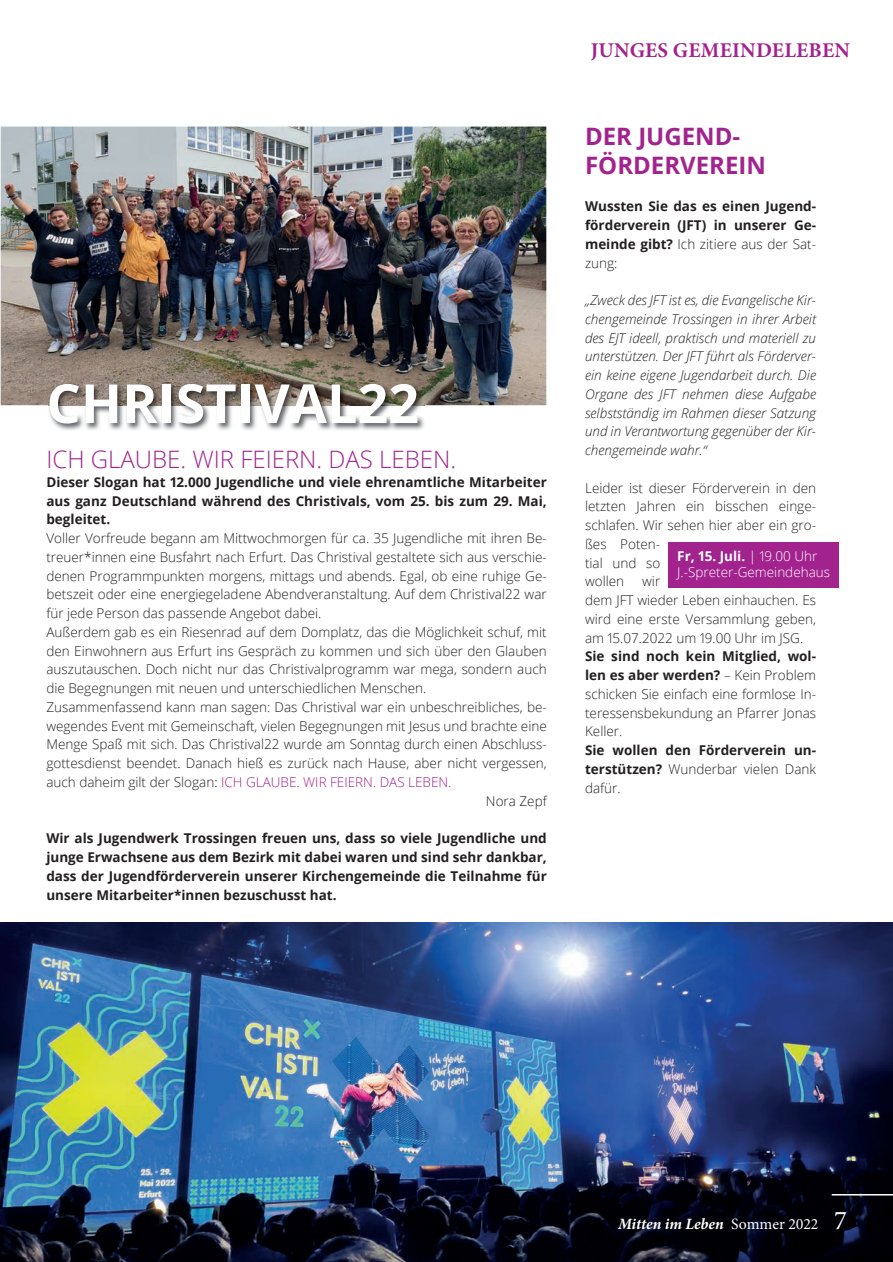
<style>
.page{position:relative;width:893px;height:1262px;background:#fff}
.page>*{position:absolute;margin:0;border:0;box-sizing:border-box;transform-origin:0 0}
.t1{font:700 54px "Open Sans";color:#fff}
.t2{font:300 24px "Open Sans";color:#a2238e}
.t3{font:700 24px/28.8px "Open Sans";color:#a2238e}
.t4{font:700 21px "Minion Pro";letter-spacing:.01em;color:#a2238e}
.t5{font:italic 700 15.75px "Minion Pro";letter-spacing:-.005em;color:#fff}
.t6{font:300 13.5px/18.8px "Open Sans";color:#231f20}
.t7{font:700 13.5px/18.8px "Open Sans";color:#231f20;text-align:justify}
.t8{font:italic 300 13.5px/18.8px "Open Sans";color:#231f20;text-align:justify}
.t9{font:300 13.5px "Open Sans";color:#a2238e}
.t10{font:300 13.5px/16.5px "Open Sans";color:#fff}
.s1{color:#231f20}
.s2{font-weight:300}
.s3{font-weight:700}
.s4{font-weight:400;font-style:normal}
.s5{font-weight:400;font-style:normal;font-size:27px}
</style>
<div class="page">
<img style="left:1px;top:127px;width:545px;height:278px">
<img style="left:48px;top:382px;width:377px;height:48px">
<img style="left:0;top:923px;width:893px;height:339px">
<hr style="left:832px;top:1194px;width:61px;height:1px;background:#fff">
<div style="left:669px;top:542px;width:170px;height:46px;background:#a2238e"></div>
<h1 class="t1" style="left:46px;top:365px;width:374px">CHRISTIVAL22</h1>
<h2 class="t2" style="left:46px;top:443px;width:411px">ICH GLAUBE. WIR FEIERN. DAS LEBEN.</h2>
<p class="t7" style="left:46px;top:472px;width:502px">Dieser Slogan hat 12.000 Jugendliche und viele ehrenamtliche Mitarbeiter aus ganz Deutschland während des Christivals, vom 25. bis zum 29. Mai, begleitet.</p>
<p class="t6" style="left:46px;top:528px;width:502px">Voller Vorfreude begann am Mittwochmorgen für ca. 35 Jugendliche mit ihren Be-</p>
<p class="t6" style="left:46px;top:547px;width:502px">treuer*innen eine Busfahrt nach Erfurt. Das Christival gestaltete sich aus verschie-</p>
<p class="t6" style="left:46px;top:566px;width:502px">denen Programmpunkten morgens, mittags und abends. Egal, ob eine ruhige Ge-</p>
<p class="t6" style="left:46px;top:585px;width:502px">betszeit oder eine energiegeladene Abendveranstaltung. Auf dem Christival22 war</p>
<p class="t6" style="left:46px;top:603px;width:276px">für jede Person das passende Angebot dabei.</p>
<p class="t6" style="left:46px;top:622px;width:502px">Außerdem gab es ein Riesenrad auf dem Domplatz, das die Möglichkeit schuf, mit</p>
<p class="t6" style="left:46px;top:641px;width:502px">den Einwohnern aus Erfurt ins Gespräch zu kommen und sich über den Glauben</p>
<p class="t6" style="left:46px;top:660px;width:502px">auszutauschen. Doch nicht nur das Christivalprogramm war mega, sondern auch</p>
<p class="t6" style="left:46px;top:678px;width:381px">die Begegnungen mit neuen und unterschiedlichen Menschen.</p>
<p class="t6" style="left:46px;top:697px;width:502px">Zusammenfassend kann man sagen: Das Christival war ein unbeschreibliches, be-</p>
<p class="t6" style="left:46px;top:716px;width:502px">wegendes Event mit Gemeinschaft, vielen Begegnungen mit Jesus und brachte eine</p>
<p class="t6" style="left:46px;top:735px;width:502px">Menge Spaß mit sich. Das Christival22 wurde am Sonntag durch einen Abschluss-</p>
<p class="t6" style="left:46px;top:753px;width:502px">gottesdienst beendet. Danach hieß es zurück nach Hause, aber nicht vergessen,</p>
<p class="t9" style="left:46px;top:773px;width:407px"><span class="s1">auch daheim gilt der Slogan:</span> ICH GLAUBE. WIR FEIERN. DAS LEBEN.</p>
<p class="t6" style="left:486px;top:791px;width:62px">Nora Zepf</p>
<p class="t7" style="left:46px;top:828px;width:502px">Wir als Jugendwerk Trossingen freuen uns, dass so viele Jugendliche und junge Erwachsene aus dem Bezirk mit dabei waren und sind sehr dankbar, dass der Jugendförderverein unserer Kirchengemeinde die Teilnahme für unsere Mitarbeiter*innen bezuschusst hat.</p>
<h3 class="t4" style="left:591px;top:35px;width:261px">JUNGES GEMEINDELEBEN</h3>
<h2 class="t3" style="left:585px;top:121px;width:182px">DER JUGEND-<br>FÖRDERVEREIN</h2>
<p class="t7" style="left:585px;top:197px;width:233px">Wussten Sie das es einen Jugend&shy;förderverein (JFT) in unserer Ge&shy;meinde gibt? <span class="s2">Ich zitiere aus der Sat&shy;zung:</span></p>
<p class="t8" style="left:585px;top:290px;width:233px">„Zweck des JFT ist es, die Evangelische Kir&shy;chengemeinde Trossingen in ihrer Arbeit des EJT ideell, praktisch und materiell zu unterstützen. Der JFT führt als Förderver&shy;ein keine eigene Jugendarbeit durch. Die Organe des JFT nehmen diese Aufgabe selbstständig im Rahmen dieser Satzung und in Verantwortung gegenüber der Kir&shy;chengemeinde wahr.“</p>
<p class="t6" style="left:585px;top:478px;width:233px">Leider ist dieser Förderverein in den letzten Jahren ein bisschen einge&shy;schlafen. Wir sehen hier aber ein gro&shy;ßes Poten-<br>tial und so<br>wollen</p>
<p class="t10" style="left:677px;top:547px;width:154px"><span class="s3">Fr, 15. Juli.</span> | 19.00 Uhr<br>J.-Spreter-Gemeindehaus</p>
<p class="t6" style="left:585px;top:572px;width:233px;text-indent:57px">wir<br>dem JFT wieder Leben einhauchen. Es wird eine erste Versammlung geben, am 15.07.2022 um 19.00 Uhr im JSG.</p>
<p class="t6" style="left:585px;top:647px;width:233px;text-align:justify"><span class="s3">Sie sind noch kein Mitglied, wol&shy;len es aber werden?</span> – Kein Problem schicken Sie einfach eine formlose In&shy;teressensbekundung an Pfarrer Jonas Keller.</p>
<p class="t7" style="left:585px;top:740px;width:233px">Sie wollen den Förderverein un&shy;terstützen? <span class="s2">Wunderbar vielen Dank dafür.</span></p>
<p class="t5" style="left:618px;top:1213px;width:230px">Mitten im Leben <span class="s4">Sommer 2022</span> <span class="s5">7</span></p>
</div>
